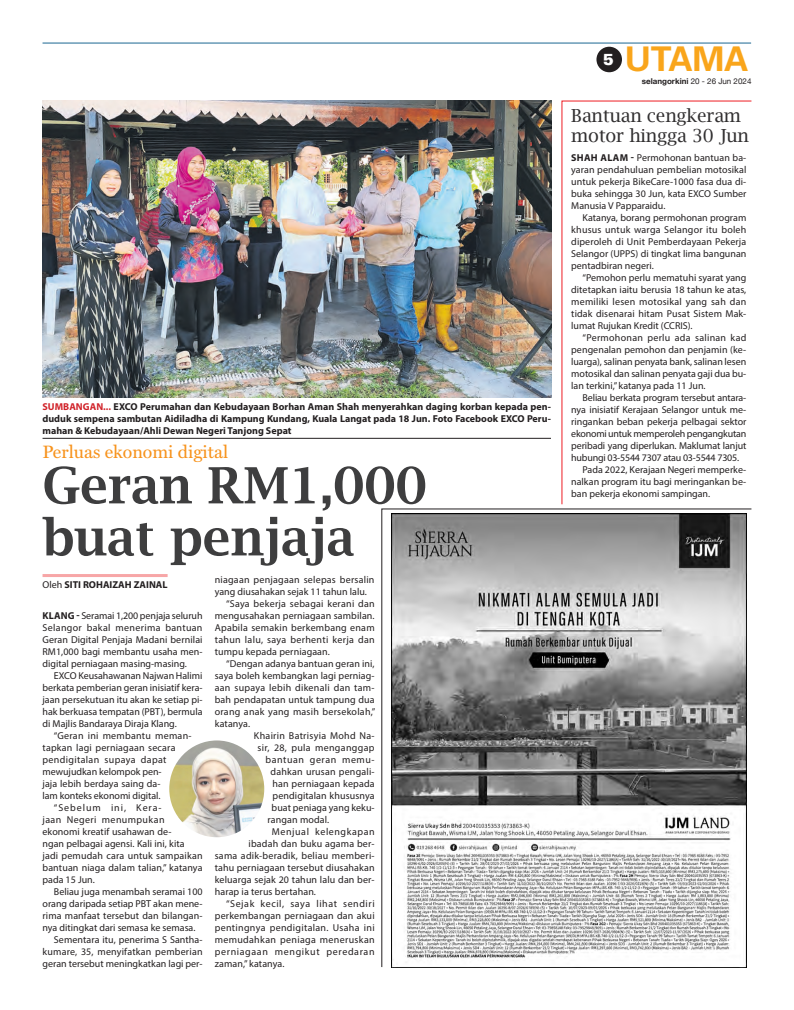
<style>
.page{position:relative;width:794px;height:1010px;background:#fff}
.page>*{position:absolute;margin:0;border:0;box-sizing:border-box;transform-origin:0 0}
.Headline_new{font:600 50px "Lucida Bright";color:#3e3e3f}
.t1{font:700 34px "Univers LT Std";letter-spacing:-.02em;color:#f9a51b}
.Ringkas_headline_new{font:18px/20px "Lucida Bright";letter-spacing:-.01em;color:#312f30}
.Subhead_New{font:18px "Miller Text";color:#f7931d}
.t2{font:900 16px "Univers";color:#fff}
.Body{font:10px/12px "Myriad Pro";letter-spacing:.01em;color:#231f20;text-align:justify}
.Intro_Bold{font:10px/12px "Myriad Pro";color:#231f20;text-align:justify}
.Body-2{font:700 10px/12px "Myriad Pro";color:#231f20;text-align:justify}
.Body-3{font:10px "Myriad Pro";letter-spacing:.03em;color:#231f20}
.Byline_New{font:700 10px "Myriad Pro";color:#231f20}
.Body-4{font:10px "Myriad Pro";letter-spacing:.035em;color:#231f20}
.Body-5{font:10px "Myriad Pro";letter-spacing:.055em;color:#231f20}
.Body-6{font:10px "Myriad Pro";letter-spacing:.05em;color:#231f20}
.t3{font:700 8px "Helvetica Neue";color:#231f20}
.s1{color:#d1232a}
.s2{font-weight:400}
.s3{font-weight:700}
</style>
<div class="page">
<svg style="left:561px;top:100px;width:191px;height:404px"></svg>
<hr style="left:43px;top:43px;width:708px;height:1px;background:#1b6792">
<div style="left:596px;top:47px;width:26px;height:25px;background:#231f20;border-radius:50%"></div>
<svg style="left:381px;top:508px;width:370px;height:458px"></svg>
<img style="left:392px;top:513px;width:354px;height:453px">
<img style="left:43px;top:101px;width:508px;height:296px">
<hr style="left:43px;top:574px;width:125px;height:3px;background:#f7a6a7">
<img style="left:169px;top:740px;width:95px;height:97px">
<hr style="left:43px;top:438px;width:508px;height:1px;background:#231f20">
<p class="Body-2" style="left:43px;top:400px;width:510px"><span class="s1">SUMBANGAN...</span> EXCO Perumahan dan Kebudayaan Borhan Aman Shah menyerahkan daging korban kepada pen&shy;duduk sempena sambutan Aidiladha di Kampung Kundang, Kuala Langat pada 18 Jun. Foto Facebook EXCO Peru&shy;mahan &amp; Kebudayaan/Ahli Dewan Negeri Tanjong Sepat</p>
<p class="Subhead_New" style="left:43px;top:441px;width:187px">Perluas ekonomi digital</p>
<p class="Headline_new" style="left:43px;top:457px;width:386px">Geran RM1,000</p>
<p class="Headline_new" style="left:43px;top:509px;width:314px">buat penjaja</p>
<p class="Byline_New" style="left:43px;top:577px;width:127px"><span class="s2">Oleh</span> SITI ROHAIZAH ZAINAL</p>
<p class="Intro_Bold" style="left:43px;top:609px;width:162px"><span class="s3">KLANG -</span> Seramai 1,200 penjaja seluruh Selangor bakal menerima bantuan Geran Digital Penjaja Madani bernilai RM1,000 bagi membantu usaha men&shy;digital perniagaan masing-masing.</p>
<p class="Body" style="left:43px;top:669px;width:161px;text-indent:11px">EXCO Keusahawanan Najwan Halimi berkata pemberian geran inisiatif kera&shy;jaan persekutuan itu akan ke setiap pi&shy;hak berkuasa tempatan (PBT), bermula di Majlis Bandaraya Diraja Klang.</p>
<p class="Body" style="left:43px;top:729px;width:151px;text-align:left;text-indent:11px">“Geran ini membantu meman&shy;tapkan lagi perniagaan secara pendigitalan supaya dapat mewujudkan kelompok pen-<br>jaja lebih berdaya saing da-<br>lam konteks ekonomi digital.</p>
<p class="Body" style="left:43px;top:801px;width:162px;text-align:left;text-indent:11px">“Sebelum ini, Kera-<br>jaan Negeri menumpukan ekonomi kreatif usahawan de-<br>ngan pelbagai agensi. Kali ini, kita jadi pemudah cara untuk sampaikan bantuan niaga dalam talian,” katanya pada 15 Jun.</p>
<p class="Body" style="left:43px;top:885px;width:162px;text-indent:11px">Beliau juga menambah seramai 100 orang daripada setiap PBT akan mene&shy;rima manfaat tersebut dan bilangan&shy;nya ditingkat dari semasa ke semasa.</p>
<p class="Body" style="left:43px;top:933px;width:161px;text-indent:11px">Sementara itu, penerima S Santha&shy;kumare, 35, menyifatkan pemberian geran tersebut meningkatkan lagi per-</p>
<p class="Body" style="left:215px;top:573px;width:161px">niagaan penjagaan selepas bersalin yang diusahakan sejak 11 tahun lalu.</p>
<p class="Body" style="left:215px;top:597px;width:161px;text-indent:11px">“Saya bekerja sebagai kerani dan mengusahakan perniagaan sambilan.<br>Apabila semakin berkembang enam tahun lalu, saya berhenti kerja dan tumpu kepada perniagaan.</p>
<p class="Body" style="left:215px;top:657px;width:162px;text-indent:11px">“Dengan adanya bantuan geran ini, saya boleh kembangkan lagi perniag&shy;aan supaya lebih dikenali dan tam&shy;bah pendapatan untuk tampung dua orang anak yang masih bersekolah,” katanya.</p>
<p class="Body-3" style="left:254px;top:729px;width:122px">Khairin Batrisyia Mohd Na-</p>
<p class="Body-4" style="left:258px;top:741px;width:118px">sir, 28, pula menganggap</p>
<p class="Body-6" style="left:266px;top:753px;width:111px">bantuan geran memu-</p>
<p class="Body" style="left:271px;top:765px;width:106px">dahkan urusan pengali-</p>
<p class="Body" style="left:273px;top:777px;width:103px">han perniagaan kepada</p>
<p class="Body" style="left:273px;top:789px;width:104px">pendigitalan khususnya</p>
<p class="Body" style="left:272px;top:801px;width:105px">buat peniaga yang keku-</p>
<p class="Body" style="left:268px;top:813px;width:63px">rangan modal.</p>
<p class="Body-5" style="left:272px;top:825px;width:104px">Menjual kelengkapan</p>
<p class="Body" style="left:249px;top:837px;width:128px">ibadah dan buku agama ber-</p>
<p class="Body" style="left:215px;top:849px;width:161px">sama adik-beradik, beliau memberi-</p>
<p class="Body" style="left:215px;top:861px;width:161px">tahu perniagaan tersebut diusahakan</p>
<p class="Body" style="left:215px;top:873px;width:161px">keluarga sejak 20 tahun lalu dan ber-</p>
<p class="Body" style="left:215px;top:885px;width:103px">harap ia terus bertahan.</p>
<p class="Body" style="left:215px;top:897px;width:161px;text-indent:11px">“Sejak kecil, saya lihat sendiri perkembangan perniagaan dan akui pentingnya pendigitalan. Usaha ini memudahkan peniaga meneruskan perniagaan mengikut peredaran zaman,” katanya.</p>
<p class="t2" style="left:603px;top:48px;width:12px">5</p>
<p class="t1" style="left:625px;top:39px;width:125px">UTAMA</p>
<p class="t3" style="left:642px;top:75px;width:111px">selangorkini <span class="s2">20 - 26 Jun 2024</span></p>
<p class="Ringkas_headline_new" style="left:571px;top:105px;width:179px">Bantuan cengkeram motor hingga 30 Jun</p>
<p class="Intro_Bold" style="left:571px;top:151px;width:177px"><span class="s3">SHAH ALAM -</span> Permohonan bantuan ba&shy;yaran pendahuluan pembelian motosikal untuk pekerja BikeCare-1000 fasa dua di&shy;buka sehingga 30 Jun, kata EXCO Sumber Manusia V Papparaidu.</p>
<p class="Body" style="left:571px;top:211px;width:177px;text-indent:11px">Katanya, borang permohonan program khusus untuk warga Selangor itu boleh diperoleh di Unit Pemberdayaan Pekerja Selangor (UPPS) di tingkat lima bangunan pentadbiran negeri.</p>
<p class="Body" style="left:571px;top:271px;width:177px;text-indent:11px">“Pemohon perlu mematuhi syarat yang ditetapkan iaitu berusia 18 tahun ke atas, memiliki lesen motosikal yang sah dan tidak disenarai hitam Pusat Sistem Mak&shy;lumat Rujukan Kredit (CCRIS).</p>
<p class="Body" style="left:571px;top:331px;width:177px;text-indent:11px">“Permohonan perlu ada salinan kad pengenalan pemohon dan penjamin (ke&shy;luarga), salinan penyata bank, salinan lesen motosikal dan salinan penyata gaji dua bu&shy;lan terkini,” katanya pada 11 Jun.</p>
<p class="Body" style="left:571px;top:391px;width:177px;text-indent:11px">Beliau berkata program tersebut antara&shy;nya inisiatif Kerajaan Selangor untuk me&shy;ringankan beban pekerja pelbagai sektor ekonomi untuk memperoleh pengangkutan peribadi yang diperlukan. Maklumat lanjut hubungi 03-5544 7307 atau 03-5544 7305.</p>
<p class="Body" style="left:571px;top:463px;width:177px;text-indent:11px">Pada 2022, Kerajaan Negeri memperke&shy;nalkan program itu bagi meringankan be&shy;ban pekerja ekonomi sampingan.</p>
</div>
